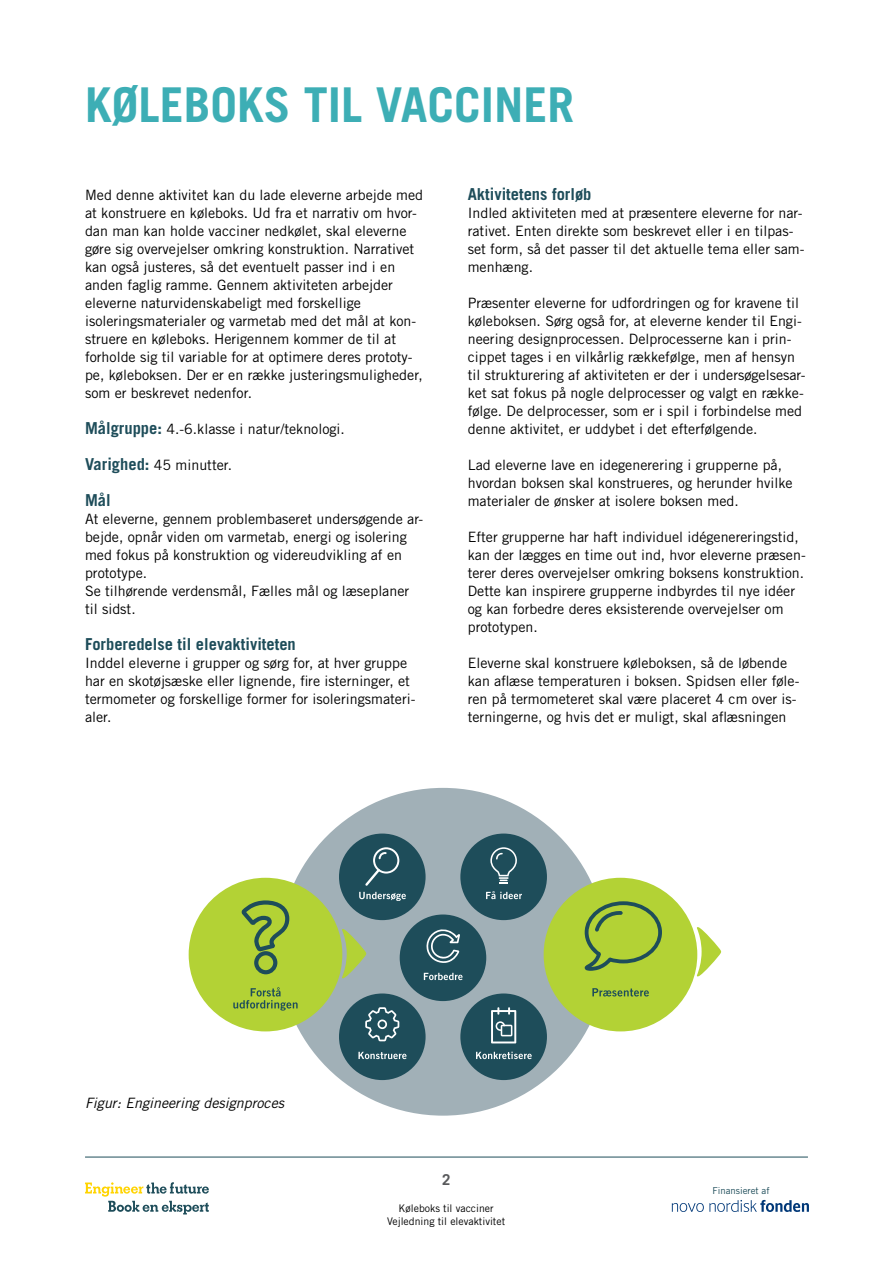
<style>
.page{position:relative;width:893px;height:1263px;background:#fff}
.page>*{position:absolute;margin:0;border:0;box-sizing:border-box;transform-origin:0 0}
.t1{font:700 48px "Trade Gothic";color:#3daeb5}
.t2{font:700 16.5px "Trade Gothic";color:#1e4d5a}
.t3{font:700 15px "Trade Gothic";color:#58595b}
.t4{font:14.25px/18px "Trade Gothic";color:#000}
.t5{font:italic 14.25px "Trade Gothic";color:#000}
.t6{font:10.5px/13.5px "Trade Gothic";color:#000;text-align:center}
.t7{font:9.6px "Trade Gothic";color:#1e4d5a}
.s1{font-weight:700;font-size:16.5px;color:#1e4d5a}
</style>
<div class="page">
<svg style="left:85px;top:1182px;width:124px;height:32px"></svg>
<svg style="left:672px;top:1200px;width:137px;height:12px"></svg>
<hr style="left:85px;top:1157px;width:723px;height:1px;background:#1e4d5a">
<div style="left:279px;top:788px;width:328px;height:328px;background:#a1b0b7;border-radius:50%"></div>
<div style="left:339px;top:833px;width:87px;height:87px;background:#1e4d5a;border-radius:50%"></div>
<svg style="left:365px;top:847px;width:34px;height:39px"></svg>
<svg style="left:359px;top:892px;width:47px;height:9px"></svg>
<div style="left:400px;top:914px;width:86px;height:87px;background:#1e4d5a;border-radius:50%"></div>
<svg style="left:426px;top:929px;width:34px;height:34px"></svg>
<svg style="left:424px;top:973px;width:39px;height:7px"></svg>
<div style="left:460px;top:993px;width:87px;height:87px;background:#1e4d5a;border-radius:50%"></div>
<svg style="left:491px;top:1007px;width:25px;height:36px"></svg>
<svg style="left:476px;top:1052px;width:56px;height:7px"></svg>
<div style="left:339px;top:993px;width:87px;height:87px;background:#1e4d5a;border-radius:50%"></div>
<svg style="left:365px;top:1007px;width:34px;height:34px"></svg>
<svg style="left:358px;top:1052px;width:48px;height:7px"></svg>
<div style="left:460px;top:833px;width:87px;height:87px;background:#1e4d5a;border-radius:50%"></div>
<svg style="left:490px;top:847px;width:27px;height:36px"></svg>
<svg style="left:486px;top:891px;width:36px;height:8px"></svg>
<div style="left:189px;top:878px;width:153px;height:153px;background:#b3d235;border-radius:50%"></div>
<svg style="left:342px;top:929px;width:24px;height:49px"></svg>
<svg style="left:233px;top:987px;width:65px;height:23px"></svg>
<svg style="left:241px;top:900px;width:49px;height:75px"></svg>
<div style="left:544px;top:878px;width:153px;height:153px;background:#b3d235;border-radius:50%"></div>
<svg style="left:697px;top:927px;width:24px;height:50px"></svg>
<svg style="left:592px;top:988px;width:57px;height:8px"></svg>
<svg style="left:584px;top:901px;width:78px;height:70px"></svg>
<h1 class="t1" style="left:85px;top:75px;width:491px">KØLEBOKS TIL VACCINER</h1>
<p class="t4" style="left:85px;top:186px;width:340px">Med denne aktivitet kan du lade eleverne arbejde med at konstruere en køleboks. Ud fra et narrativ om hvor&shy;dan man kan holde vacciner nedkølet, skal eleverne gøre sig overvejelser omkring konstruktion. Narrativet kan også justeres, så det eventuelt passer ind i en anden faglig ramme. Gennem aktiviteten arbejder eleverne naturvidenskabeligt med forskellige isoleringsmaterialer og varmetab med det mål at kon&shy;struere en køleboks. Herigennem kommer de til at forholde sig til variable for at optimere deres prototy&shy;pe, køleboksen. Der er en række justeringsmuligheder, som er beskrevet nedenfor.</p>
<p class="t4" style="left:85px;top:420px;width:261px"><span class="s1">Målgruppe:</span> 4.-6.klasse i natur/teknologi.</p>
<p class="t4" style="left:85px;top:456px;width:149px"><span class="s1">Varighed:</span> 45 minutter.</p>
<p class="t2" style="left:85px;top:490px;width:27px">Mål</p>
<p class="t4" style="left:85px;top:510px;width:340px">At eleverne, gennem problembaseret undersøgende ar&shy;bejde, opnår viden om varmetab, energi og isolering med fokus på konstruktion og videreudvikling af en prototype.<br>Se tilhørende verdensmål, Fælles mål og læseplaner til sidst.</p>
<p class="t2" style="left:85px;top:634px;width:212px">Forberedelse til elevaktiviteten</p>
<p class="t4" style="left:85px;top:654px;width:332px">Inddel eleverne i grupper og sørg for, at hver gruppe har en skotøjsæske eller lignende, fire isterninger, et termometer og forskellige former for isoleringsmateri&shy;aler.</p>
<p class="t2" style="left:468px;top:184px;width:125px">Aktivitetens forløb</p>
<p class="t4" style="left:468px;top:204px;width:338px">Indled aktiviteten med at præsentere eleverne for nar&shy;rativet. Enten direkte som beskrevet eller i en tilpas&shy;set form, så det passer til det aktuelle tema eller sam&shy;menhæng.</p>
<p class="t4" style="left:468px;top:294px;width:339px">Præsenter eleverne for udfordringen og for kravene til køleboksen. Sørg også for, at eleverne kender til Engi&shy;neering designprocessen. Delprocesserne kan i prin&shy;cippet tages i en vilkårlig rækkefølge, men af hensyn til strukturering af aktiviteten er der i undersøgelsesar&shy;ket sat fokus på nogle delprocesser og valgt en række&shy;følge. De delprocesser, som er i spil i forbindelse med denne aktivitet, er uddybet i det efterfølgende.</p>
<p class="t4" style="left:468px;top:456px;width:326px">Lad eleverne lave en idegenerering i grupperne på, hvordan boksen skal konstrueres, og herunder hvilke materialer de ønsker at isolere boksen med.</p>
<p class="t4" style="left:468px;top:528px;width:339px">Efter grupperne har haft individuel idégenereringstid, kan der lægges en time out ind, hvor eleverne præsen&shy;terer deres overvejelser omkring boksens konstruktion.<br>Dette kan inspirere grupperne indbyrdes til nye idéer og kan forbedre deres eksisterende overvejelser om prototypen.</p>
<p class="t4" style="left:468px;top:654px;width:333px">Eleverne skal konstruere køleboksen, så de løbende kan aflæse temperaturen i boksen. Spidsen eller føle&shy;ren på termometeret skal være placeret 4 cm over is&shy;terningerne, og hvis det er muligt, skal aflæsningen</p>
<p class="t5" style="left:85px;top:1094px;width:201px">Figur: Engineering designproces</p>
<p class="t3" style="left:442px;top:1171px;width:10px">2</p>
<p class="t6" style="left:387px;top:1201px;width:120px">Køleboks til vacciner<br>Vejledning til elevaktivitet</p>
<p class="t7" style="left:712px;top:1185px;width:59px">Finansieret af</p>
</div>
